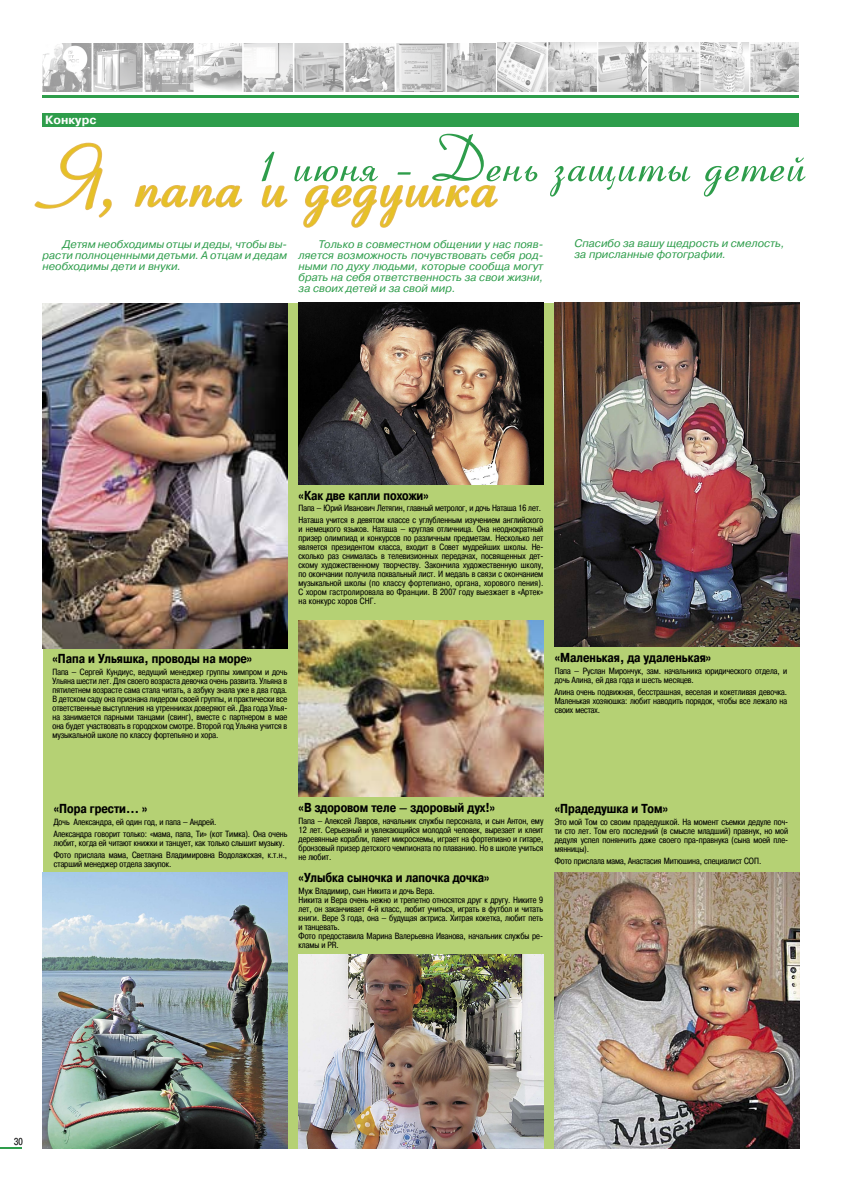
<style>
.page{position:relative;width:842px;height:1191px;background:#fff}
.page>*{position:absolute;margin:0;border:0;box-sizing:border-box;transform-origin:0 0}
.t1{font:84px "Coronet";color:#e6c126}
.t2{font:63px "Coronet";color:#2e9d4b}
.t3{font:700 13px "Pragmatica Cond C";color:#000}
.t4{font:700 12px "Pragmatica C";color:#fff}
.t5{font:italic 11px/11px "Pragmatica C";color:#2e9d4b;text-align:justify}
.t6{font:10px "Pragmatica Cond C";color:#000}
.t7{font:9px/9px "Pragmatica Cond C";color:#000;text-align:justify}
</style>
<div class="page">
<hr style="left:287px;top:95px;width:268px;height:3px;background:#2e9d4b">
<hr style="left:42px;top:95px;width:256px;height:3px;background:#2e9d4b">
<hr style="left:543px;top:95px;width:256px;height:3px;background:#2e9d4b">
<img style="left:497px;top:43px;width:301px;height:48px">
<img style="left:42px;top:43px;width:453px;height:49px">
<svg style="left:0;top:1147px;width:21px;height:1px"></svg>
<div style="left:43px;top:303px;width:756px;height:845px;background:#b5d174"></div>
<div style="left:43px;top:113px;width:756px;height:14px;background:#2e9d4b"></div>
<svg style="left:34px;top:142px;width:78px;height:76px"></svg>
<svg style="left:134px;top:185px;width:109px;height:23px"></svg>
<svg style="left:261px;top:185px;width:27px;height:23px"></svg>
<svg style="left:303px;top:185px;width:195px;height:43px"></svg>
<img style="left:43px;top:303px;width:244px;height:345px">
<img style="left:43px;top:872px;width:244px;height:276px">
<img style="left:555px;top:303px;width:244px;height:343px">
<img style="left:299px;top:303px;width:244px;height:181px">
<img style="left:299px;top:620px;width:244px;height:176px">
<img style="left:299px;top:954px;width:244px;height:194px">
<img style="left:554px;top:872px;width:245px;height:276px">
<h3 class="t4" style="left:45px;top:113px;width:53px">Конкурс</h3>
<h1 class="t1" style="left:29px;top:112px;width:461px">Я, папа и дедушка</h1>
<h2 class="t2" style="left:247px;top:110px;width:554px">1 июня – День защиты детей</h2>
<p class="t5" style="left:43px;top:239px;width:246px;text-indent:20px">Детям необходимы отцы и деды, чтобы вы&shy;расти полноценными детьми. А отцам и дедам необходимы дети и внуки.</p>
<p class="t5" style="left:299px;top:238px;width:246px;text-indent:20px">Только в совместном общении у нас появ&shy;ляется возможность почувствовать себя род&shy;ными по духу людьми, которые сообща могут брать на себя ответственность за свои жизни, за своих детей и за свой мир.</p>
<p class="t5" style="left:574px;top:238px;width:211px">Спасибо за вашу щедрость и смелость, за присланные фотографии.</p>
<h3 class="t3" style="left:299px;top:488px;width:132px">«Как две капли похожи»</h3>
<p class="t7" style="left:299px;top:502px;width:246px;line-height:11.8px">Папа – Юрий Иванович Летягин, главный метролог, и дочь Наташа 16 лет.<br>Наташа учится в девятом классе с углубленным изучением английского</p>
<p class="t7" style="left:299px;top:524px;width:246px">и немецкого языков. Наташа – круглая отличница. Она неоднократный призер олимпиад и конкурсов по различным предметам. Несколько лет является президентом класса, входит в Совет мудрейших школы. Не&shy;сколько раз снималась в телевизионных передачах, посвященных дет&shy;скому художественному творчеству. Закончила художественную школу, по окончании получила похвальный лист. И медаль в связи с окончанием музыкальной школы (по классу фортепиано, органа, хорового пения).<br>С хором гастролировала во Франции. В 2007 году выезжает в «Артек» на конкурс хоров СНГ.</p>
<h3 class="t3" style="left:52px;top:651px;width:201px">«Папа и Ульяшка, проводы на море»</h3>
<p class="t7" style="left:52px;top:667px;width:236px">Папа – Сергей Кундиус, ведущий менеджер группы химпром и дочь Ульяна шести лет. Для своего возраста девочка очень развита. Ульяна в пятилетнем возрасте сама стала читать, а азбуку знала уже в два года.<br>В детском саду она признана лидером своей группы, и практически все ответственные выступления на утренниках доверяют ей. Два года Улья&shy;на занимается парными танцами (свинг), вместе с партнером в мае она будет участвовать в городском смотре. Второй год Ульяна учится в музыкальной школе по классу фортепьяно и хора.</p>
<h3 class="t3" style="left:555px;top:650px;width:158px">«Маленькая, да удаленькая»</h3>
<p class="t7" style="left:555px;top:666px;width:234px">Папа – Руслан Мирончук, зам. начальника юридического отдела, и дочь Алина, ей два года и шесть месяцев.</p>
<p class="t7" style="left:555px;top:687px;width:234px">Алина очень подвижная, бесстрашная, веселая и кокетливая девочка.<br>Маленькая хозяюшка: любит наводить порядок, чтобы все лежало на своих местах.</p>
<h3 class="t3" style="left:54px;top:801px;width:95px">«Пора грести... »</h3>
<p class="t7" style="left:54px;top:816px;width:235px;line-height:11.8px">Дочь Александра, ей один год, и папа – Андрей.<br>Александра говорит только: «мама, папа, Ти» (кот Тимка). Она очень</p>
<p class="t7" style="left:54px;top:837px;width:235px;line-height:11.8px">любит, когда ей читают книжки и танцует, как только слышит музыку.<br>Фото прислала мама, Светлана Владимировна Водолажская, к.т.н.,</p>
<p class="t7" style="left:54px;top:859px;width:119px">старший менеджер отдела закупок.</p>
<h3 class="t3" style="left:299px;top:800px;width:198px">«В здоровом теле – здоровый дух!»</h3>
<p class="t7" style="left:299px;top:816px;width:246px">Папа – Алексей Лавров, начальник службы персонала, и сын Антон, ему 12 лет. Серьезный и увлекающийся молодой человек, вырезает и клеит деревянные корабли, паяет микросхемы, играет на фортепиано и гитаре, бронзовый призер детского чемпионата по плаванию. Но в школе учиться не любит.</p>
<h3 class="t3" style="left:299px;top:870px;width:192px">«Улыбка сыночка и лапочка дочка»</h3>
<p class="t7" style="left:299px;top:886px;width:246px;text-align:left">Муж Владимир, сын Никита и дочь Вера.<br>Никита и Вера очень нежно и трепетно относятся друг к другу. Никите 9 лет, он заканчивает 4-й класс, любит учиться, играть в футбол и читать книги. Вере 3 года, она – будущая актриса. Хитрая кокетка, любит петь и танцевать.<br>Фото предоставила Марина Валерьевна Иванова, начальник службы ре&shy;кламы и PR.</p>
<h3 class="t3" style="left:555px;top:801px;width:115px">«Прадедушка и Том»</h3>
<p class="t7" style="left:555px;top:817px;width:235px">Это мой Том со своим прадедушкой. На момент съемки дедуле поч&shy;ти сто лет. Том его последний (в смысле младший) правнук, но мой дедуля успел понянчить даже своего пра-правнука (сына моей пле&shy;мянницы).</p>
<p class="t7" style="left:555px;top:856px;width:208px">Фото прислала мама, Анастасия Митюшина, специалист СОП.</p>
<p class="t6" style="left:14px;top:1135px;width:10px">30</p>
</div>
